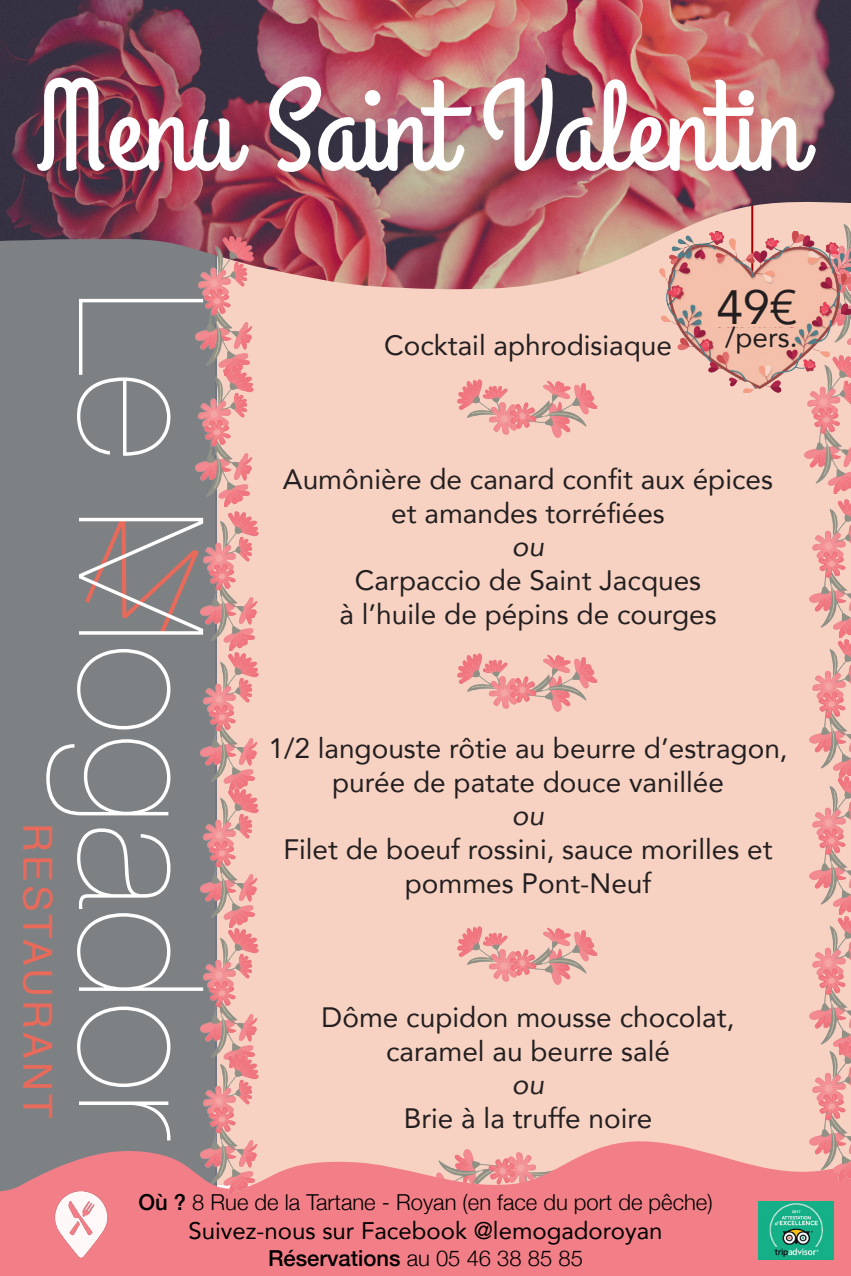
<style>
.page{position:relative;width:851px;height:1276px;background:#fff}
.page>*{position:absolute;margin:0;border:0;box-sizing:border-box;transform-origin:0 0}
.t1{font:128px "Grand Hotel";color:#fff}
.t2{font:48px "Avenir";color:#231f20}
.t3{font:40px "Helvetica";letter-spacing:.075em;color:#e76a5b}
.t4{font:28px "Avenir";color:#231f20}
.t5{font:italic 28px "Avenir";color:#231f20}
.t6{font:24px "Avenir";color:#000}
.t7{font:300 22px "Helvetica Neue";color:#000}
.t8{font:500 22px "Helvetica Neue";color:#000}
.s1{font-weight:500}
.s2{font-weight:300}
</style>
<div class="page">
<div style="left:217px;top:192px;width:633px;height:992px;background:#f7d2c2"></div>
<div style="left:0;top:290px;width:217px;height:847px;background:#7d8184"></div>
<img style="left:0;top:0;width:850px;height:290px">
<svg style="left:0;top:1137px;width:850px;height:139px;background:#ec8a8e"></svg>
<svg style="left:77px;top:299px;width:118px;height:157px;background:#898d90"></svg>
<svg style="left:79px;top:518px;width:121px;height:117px;background:#978e8e"></svg>
<svg style="left:77px;top:649px;width:93px;height:80px;background:#8c9093"></svg>
<svg style="left:46px;top:739px;width:124px;height:76px;background:#909396"></svg>
<svg style="left:77px;top:828px;width:126px;height:163px;background:#8c8f92"></svg>
<svg style="left:77px;top:1006px;width:93px;height:81px;background:#8c9092"></svg>
<svg style="left:79px;top:1101px;width:91px;height:39px;background:#8e9194"></svg>
<img style="left:758px;top:1201px;width:75px;height:58px">
<img style="left:47px;top:1190px;width:66px;height:69px">
<img style="left:457px;top:379px;width:139px;height:58px">
<img style="left:195px;top:375px;width:58px;height:131px">
<img style="left:200px;top:512px;width:58px;height:138px">
<img style="left:200px;top:652px;width:58px;height:136px">
<img style="left:200px;top:788px;width:58px;height:139px">
<img style="left:200px;top:929px;width:58px;height:125px">
<img style="left:200px;top:1054px;width:58px;height:139px">
<img style="left:804px;top:393px;width:46px;height:101px">
<img style="left:809px;top:499px;width:41px;height:139px">
<img style="left:809px;top:640px;width:41px;height:136px">
<img style="left:809px;top:776px;width:41px;height:138px">
<img style="left:809px;top:916px;width:41px;height:126px">
<img style="left:809px;top:1042px;width:41px;height:138px">
<img style="left:195px;top:237px;width:58px;height:138px">
<img style="left:823px;top:214px;width:27px;height:17px">
<img style="left:457px;top:653px;width:139px;height:58px">
<img style="left:457px;top:926px;width:139px;height:58px">
<img style="left:659px;top:231px;width:191px;height:162px">
<div style="left:708px;top:290px;width:93px;height:37px;background:#f4c0aa"></div>
<div style="left:742px;top:331px;width:27px;height:21px;background:#f4c0aa"></div>
<p class="t1" style="left:36px;top:46px;width:768px">Menu Saint Valentin</p>
<p class="t4" style="left:384px;top:322px;width:289px">Cocktail aphrodisiaque</p>
<p class="t2" style="left:716px;top:269px;width:83px">49€</p>
<p class="t4" style="left:725px;top:315px;width:74px">/pers.</p>
<p class="t3" style="left:68px;top:823px;width:297px;rotate:90deg">RESTAURANT</p>
<p class="t4" style="left:283px;top:457px;width:491px">Aumônière de canard confit aux épices</p>
<p class="t4" style="left:391px;top:490px;width:275px">et amandes torréfiées</p>
<p class="t5" style="left:512px;top:529px;width:34px">ou</p>
<p class="t4" style="left:355px;top:558px;width:348px">Carpaccio de Saint Jacques</p>
<p class="t4" style="left:339px;top:591px;width:379px">à l’huile de pépins de courges</p>
<p class="t4" style="left:268px;top:726px;width:520px">1/2 langouste rôtie au beurre d’estragon,</p>
<p class="t4" style="left:332px;top:759px;width:393px">purée de patate douce vanillée</p>
<p class="t5" style="left:512px;top:798px;width:34px">ou</p>
<p class="t4" style="left:283px;top:826px;width:490px">Filet de boeuf rossini, sauce morilles et</p>
<p class="t4" style="left:404px;top:860px;width:248px">pommes Pont-Neuf</p>
<p class="t4" style="left:321px;top:994px;width:414px">Dôme cupidon mousse chocolat,</p>
<p class="t4" style="left:386px;top:1028px;width:285px">caramel au beurre salé</p>
<p class="t5" style="left:512px;top:1067px;width:34px">ou</p>
<p class="t4" style="left:403px;top:1095px;width:250px">Brie à la truffe noire</p>
<p class="t7" style="left:138px;top:1184px;width:575px"><span class="s1">Où ?</span> 8 Rue de la Tartane - Royan (en face du port de pêche)</p>
<p class="t6" style="left:188px;top:1211px;width:475px">Suivez-nous sur Facebook @lemogadoroyan</p>
<p class="t8" style="left:268px;top:1240px;width:316px">Réservations <span class="s2">au 05 46 38 85 85</span></p>
</div>
